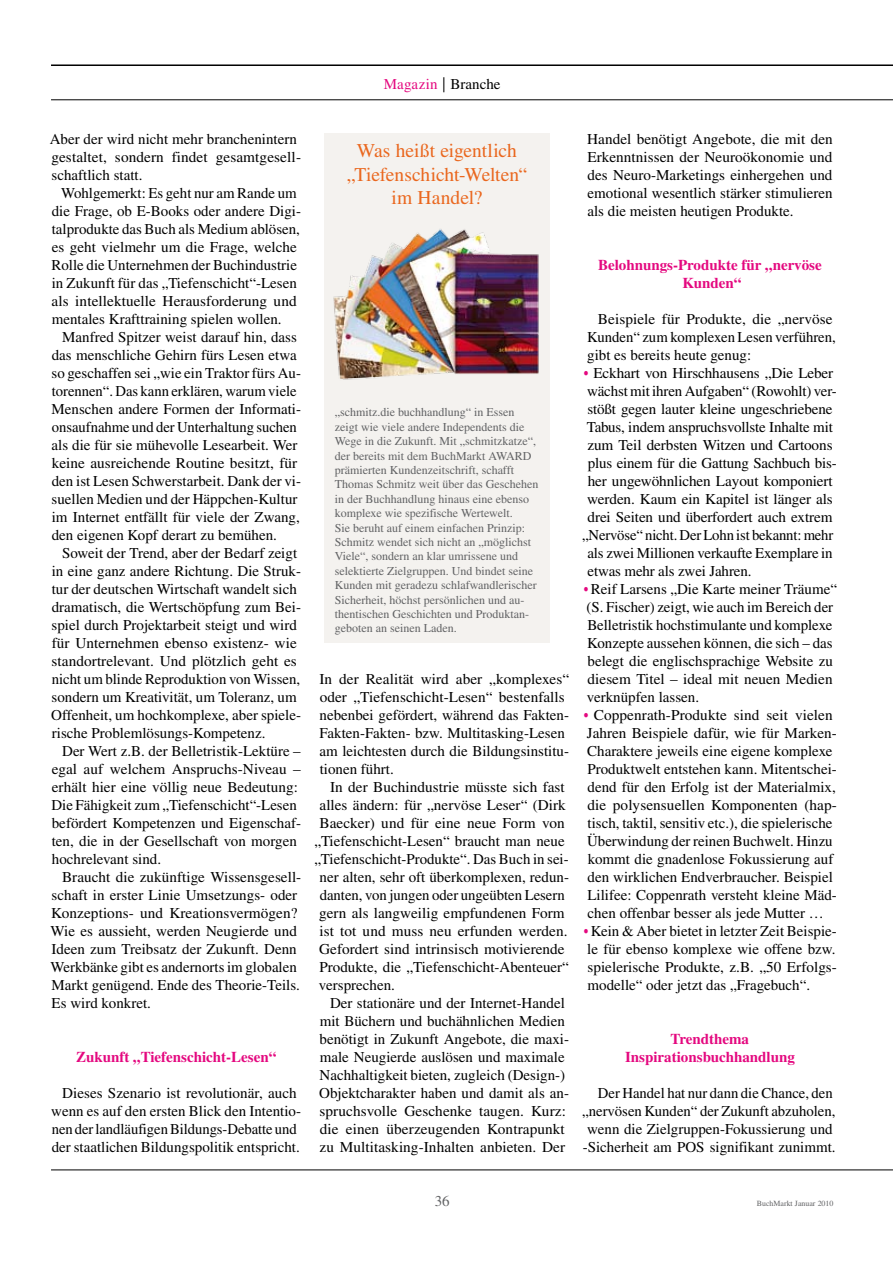
<style>
.page{position:relative;width:893px;height:1263px;background:#fff}
.page>*{position:absolute;margin:0;border:0;box-sizing:border-box;transform-origin:0 0}
.t1{font:19.5px/23.4px "Times";letter-spacing:-.005em;color:#ea671e;text-align:center}
.t2{font:15px/18px "Times";color:#000}
.t3{font:700 15px/18px "Times";color:#e4087f;text-align:center}
.t4{font:15px "Times";color:#616264}
.t5{font:12px/14.4px "Times";color:#616264}
.t6{font:7.8px "Times";color:#616264}
.s1{color:#e4087f}
.s2{font-family:"Helvetica";font-weight:700;font-stretch:condensed;font-size:13.5px;color:#e4087f}
</style>
<div class="page">
<hr style="left:51px;top:1170px;width:842px;height:1px;background:#000">
<hr style="left:51px;top:64px;width:842px;height:2px;background:#000">
<hr style="left:51px;top:100px;width:842px;height:1px;background:#000">
<div style="left:324px;top:134px;width:226px;height:509px;background:#f4f2ef"></div>
<img style="left:333px;top:229px;width:206px;height:151px">
<p class="t2" style="left:384px;top:75px;width:118px"><span class="s1">Magazin</span> | Branche</p>
<p class="t2" style="left:50px;top:130px;width:253px">Aber der wird nicht mehr branchenintern gestaltet, sondern findet gesamtgesell&shy;schaftlich statt.</p>
<p class="t2" style="left:52px;top:184px;width:251px;text-indent:10px">Wohlgemerkt: Es geht nur am Rande um die Frage, ob E-Books oder andere Digi&shy;talprodukte das Buch als Medium ablösen, es geht vielmehr um die Frage, welche Rolle die Unternehmen der Buchindustrie in Zukunft für das „Tiefenschicht“-Lesen als intellektuelle Herausforderung und mentales Krafttraining spielen wollen.</p>
<p class="t2" style="left:52px;top:328px;width:251px;text-indent:11px">Manfred Spitzer weist darauf hin, dass das menschliche Gehirn fürs Lesen etwa so geschaffen sei „wie ein Traktor fürs Au&shy;torennen“. Das kann erklären, warum viele Menschen andere Formen der Informati&shy;onsaufnahme und der Unterhaltung suchen als die für sie mühevolle Lesearbeit. Wer keine ausreichende Routine besitzt, für den ist Lesen Schwerstarbeit. Dank der vi&shy;suellen Medien und der Häppchen-Kultur im Internet entfällt für viele der Zwang, den eigenen Kopf derart zu bemühen.</p>
<p class="t2" style="left:51px;top:544px;width:251px;text-indent:11px">Soweit der Trend, aber der Bedarf zeigt in eine ganz andere Richtung. Die Struk&shy;tur der deutschen Wirtschaft wandelt sich dramatisch, die Wertschöpfung zum Bei&shy;spiel durch Projektarbeit steigt und wird für Unternehmen ebenso existenz- wie standortrelevant. Und plötzlich geht es nicht um blinde Reproduktion von Wissen, sondern um Kreativität, um Toleranz, um Offenheit, um hochkomplexe, aber spiele&shy;rische Problemlösungs-Kompetenz.</p>
<p class="t2" style="left:52px;top:742px;width:251px;text-indent:11px">Der Wert z.B. der Belletristik-Lektüre – egal auf welchem Anspruchs-Niveau – erhält hier eine völlig neue Bedeutung:<br>Die Fähigkeit zum „Tiefenschicht“-Lesen befördert Kompetenzen und Eigenschaf&shy;ten, die in der Gesellschaft von morgen hochrelevant sind.</p>
<p class="t2" style="left:51px;top:868px;width:252px;text-indent:12px">Braucht die zukünftige Wissensgesell&shy;schaft in erster Linie Umsetzungs- oder Konzeptions- und Kreationsvermögen?<br>Wie es aussieht, werden Neugierde und Ideen zum Treibsatz der Zukunft. Denn Werkbänke gibt es andernorts im globalen Markt genügend. Ende des Theorie-Teils.<br>Es wird konkret.</p>
<p class="t3" style="left:76px;top:1048px;width:202px">Zukunft „Tiefenschicht-Lesen“</p>
<p class="t2" style="left:51px;top:1084px;width:251px;text-align:center">Dieses Szenario ist revolutionär, auch wenn es auf den ersten Blick den Intentio&shy;nen der landläufigen Bildungs-Debatte und der staatlichen Bildungspolitik entspricht.</p>
<h1 class="t1" style="left:347px;top:139px;width:182px">Was heißt eigentlich „Tiefenschicht-Welten“ im Handel?</h1>
<p class="t2" style="left:587px;top:130px;width:247px;text-align:justify">Handel benötigt Angebote, die mit den Erkenntnissen der Neuroökonomie und des Neuro-Marketings einhergehen und emotional wesentlich stärker stimulieren als die meisten heutigen Produkte.</p>
<p class="t5" style="left:335px;top:405px;width:205px">„schmitz.die buchhandlung“ in Essen zeigt wie viele andere Independents die Wege in die Zukunft. Mit „schmitzkatze“, der bereits mit dem BuchMarkt AWARD prämierten Kundenzeitschrift, schafft Thomas Schmitz weit über das Geschehen in der Buchhandlung hinaus eine ebenso komplexe wie spezifische Wertewelt.<br>Sie beruht auf einem einfachen Prinzip:<br>Schmitz wendet sich nicht an „möglichst Viele“, sondern an klar umrissene und selektierte Zielgruppen. Und bindet seine Kunden mit geradezu schlafwandlerischer Sicherheit, höchst persönlichen und au&shy;thentischen Geschichten und Produktan&shy;geboten an seinen Laden.</p>
<p class="t2" style="left:319px;top:670px;width:251px">In der Realität wird aber „komplexes“ oder „Tiefenschicht-Lesen“ bestenfalls nebenbei gefördert, während das Fakten-Fakten-Fakten- bzw. Multitasking-Lesen am leichtesten durch die Bildungsinstitu&shy;tionen führt.</p>
<p class="t2" style="left:330px;top:778px;width:236px">In der Buchindustrie müsste sich fast</p>
<p class="t2" style="left:320px;top:796px;width:248px">alles ändern: für „nervöse Leser“ (Dirk</p>
<p class="t2" style="left:319px;top:814px;width:247px">Baecker) und für eine neue Form von</p>
<p class="t2" style="left:314px;top:832px;width:252px">„Tiefenschicht-Lesen“ braucht man neue</p>
<p class="t2" style="left:314px;top:850px;width:256px">„Tiefenschicht-Produkte“. Das Buch in sei-</p>
<p class="t2" style="left:320px;top:868px;width:251px">ner alten, sehr oft überkomplexen, redun-</p>
<p class="t2" style="left:320px;top:886px;width:247px">danten, von jungen oder ungeübten Lesern</p>
<p class="t2" style="left:319px;top:904px;width:247px">gern als langweilig empfundenen Form</p>
<p class="t2" style="left:320px;top:922px;width:249px">ist tot und muss neu erfunden werden.</p>
<p class="t2" style="left:319px;top:940px;width:247px">Gefordert sind intrinsisch motivierende</p>
<p class="t2" style="left:319px;top:958px;width:251px">Produkte, die „Tiefenschicht-Abenteuer“</p>
<p class="t2" style="left:319px;top:976px;width:77px">versprechen.</p>
<p class="t2" style="left:330px;top:994px;width:236px">Der stationäre und der Internet-Handel</p>
<p class="t2" style="left:320px;top:1012px;width:247px">mit Büchern und buchähnlichen Medien</p>
<p class="t2" style="left:320px;top:1030px;width:251px">benötigt in Zukunft Angebote, die maxi-</p>
<p class="t2" style="left:320px;top:1048px;width:247px">male Neugierde auslösen und maximale</p>
<p class="t2" style="left:319px;top:1066px;width:247px">Nachhaltigkeit bieten, zugleich (Design-)</p>
<p class="t2" style="left:319px;top:1084px;width:251px">Objektcharakter haben und damit als an-</p>
<p class="t2" style="left:320px;top:1102px;width:248px">spruchsvolle Geschenke taugen. Kurz:</p>
<p class="t2" style="left:320px;top:1120px;width:247px">die einen überzeugenden Kontrapunkt</p>
<p class="t2" style="left:319px;top:1138px;width:247px">zu Multitasking-Inhalten anbieten. Der</p>
<p class="t3" style="left:598px;top:256px;width:225px">Belohnungs-Produkte für „nervöse<br>Kunden“</p>
<p class="t2" style="left:587px;top:310px;width:250px;text-indent:11px">Beispiele für Produkte, die „nervöse<br>Kunden“ zum komplexen Lesen verführen, gibt es bereits heute genug:</p>
<p class="t2" style="left:584px;top:364px;width:251px"><span class="s2">•</span> Eckhart von Hirschhausens „Die Leber</p>
<p class="t2" style="left:587px;top:382px;width:251px">wächst mit ihren Aufgaben“ (Rowohlt) ver-</p>
<p class="t2" style="left:587px;top:400px;width:246px">stößt gegen lauter kleine ungeschriebene</p>
<p class="t2" style="left:587px;top:418px;width:248px">Tabus, indem anspruchsvollste Inhalte mit</p>
<p class="t2" style="left:587px;top:436px;width:247px">zum Teil derbsten Witzen und Cartoons</p>
<p class="t2" style="left:588px;top:454px;width:251px">plus einem für die Gattung Sachbuch bis-</p>
<p class="t2" style="left:588px;top:472px;width:247px">her ungewöhnlichen Layout komponiert</p>
<p class="t2" style="left:587px;top:490px;width:247px">werden. Kaum ein Kapitel ist länger als</p>
<p class="t2" style="left:588px;top:508px;width:246px">drei Seiten und überfordert auch extrem</p>
<p class="t2" style="left:582px;top:526px;width:253px">„Nervöse“ nicht. Der Lohn ist bekannt: mehr</p>
<p class="t2" style="left:587px;top:544px;width:247px">als zwei Millionen verkaufte Exemplare in</p>
<p class="t2" style="left:588px;top:562px;width:165px">etwas mehr als zwei Jahren.</p>
<p class="t2" style="left:584px;top:580px;width:254px"><span class="s2">•</span> Reif Larsens „Die Karte meiner Träume“ (S. Fischer) zeigt, wie auch im Bereich der Belletristik hochstimulante und komplexe Konzepte aussehen können, die sich – das belegt die englischsprachige Website zu diesem Titel – ideal mit neuen Medien verknüpfen lassen.</p>
<p class="t2" style="left:584px;top:706px;width:254px"><span class="s2">•</span> Coppenrath-Produkte sind seit vielen Jahren Beispiele dafür, wie für Marken-Charaktere jeweils eine eigene komplexe Produktwelt entstehen kann. Mitentschei&shy;dend für den Erfolg ist der Materialmix, die polysensuellen Komponenten (hap&shy;tisch, taktil, sensitiv etc.), die spielerische Überwindung der reinen Buchwelt. Hinzu kommt die gnadenlose Fokussierung auf den wirklichen Endverbraucher. Beispiel Lilifee: Coppenrath versteht kleine Mäd&shy;chen offenbar besser als jede Mutter …</p>
<p class="t2" style="left:584px;top:922px;width:254px;text-align:justify"><span class="s2">•</span> Kein &amp; Aber bietet in letzter Zeit Beispie&shy;le für ebenso komplexe wie offene bzw. spielerische Produkte, z.B. „50 Erfolgs&shy;modelle“ oder jetzt das „Fragebuch“.</p>
<p class="t3" style="left:625px;top:1030px;width:171px">Trendthema<br>Inspirationsbuchhandlung</p>
<p class="t2" style="left:582px;top:1084px;width:255px;text-align:right">Der Handel hat nur dann die Chance, den „nervösen Kunden“ der Zukunft abzuholen, wenn die Zielgruppen-Fokussierung und -Sicherheit am POS signifikant zunimmt.</p>
<p class="t4" style="left:435px;top:1193px;width:16px">36</p>
<p class="t6" style="left:757px;top:1199px;width:78px">BuchMarkt Januar 2010</p>
</div>
